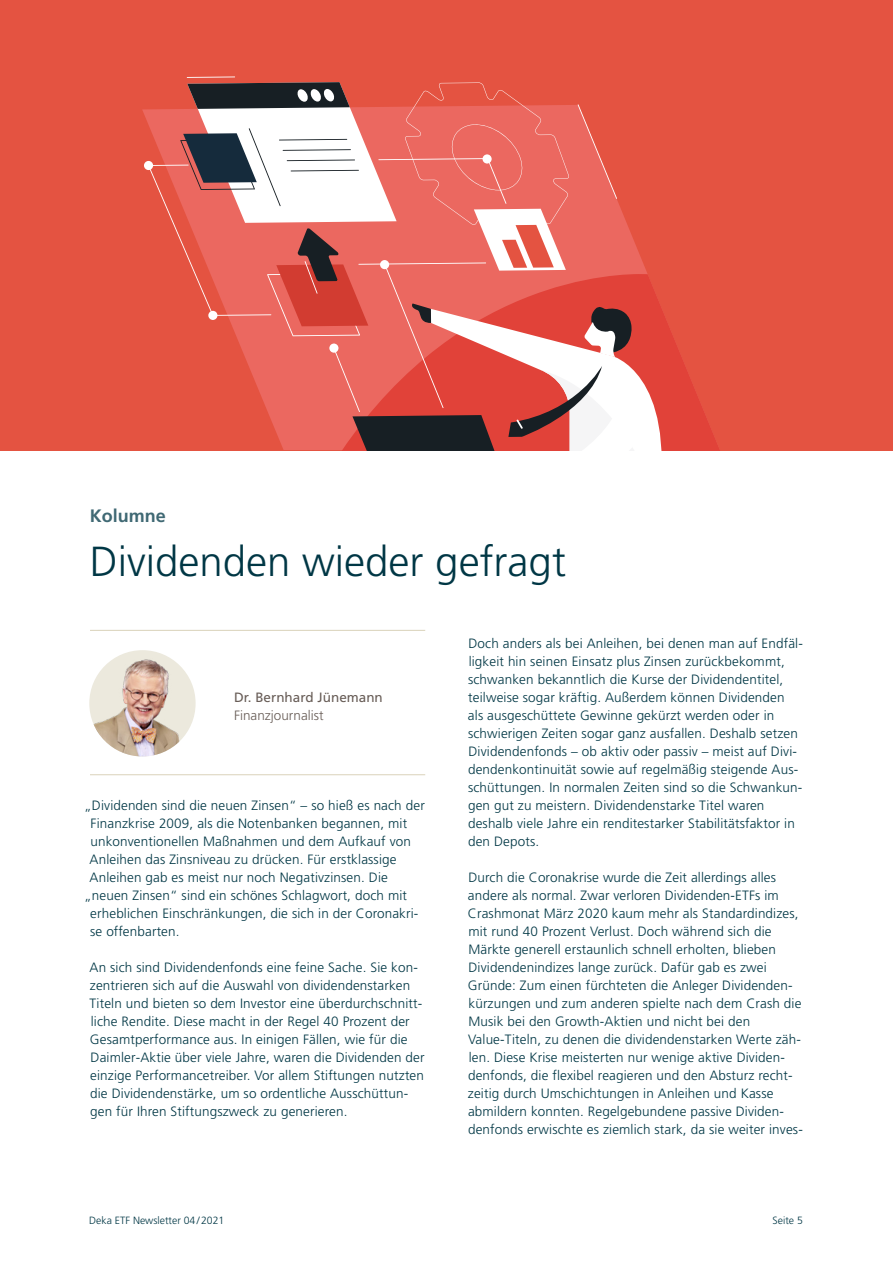
<style>
.page{position:relative;width:893px;height:1263px;background:#fff}
.page>*{position:absolute;margin:0;border:0;box-sizing:border-box;transform-origin:0 0}
.t1{font:300 42px "Deka Frutiger OTPS";color:#003745}
.t2{font:700 18px "Deka Frutiger OTPS";color:#406974}
.t3{font:300 13.5px/18px "Deka Frutiger OTPS";letter-spacing:.01em;color:#003745}
.t4{font:13.5px "Deka Frutiger OTPS";color:#685d57}
.t5{font:300 13.5px "Deka Frutiger OTPS";color:#685d57}
.t6{font:300 10.5px "Deka Frutiger OTPS";color:#003745}
</style>
<div class="page">
<div style="left:0;top:0;width:893px;height:450px;background:#e45341"></div>
<div style="left:142px;top:105px;width:578px;height:345px;background:#e45341"></div>
<svg style="left:676px;top:274px;width:66px;height:176px;background:#e34f3f"></svg>
<div style="left:144px;top:161px;width:9px;height:9px;background:#fff;border-radius:50%"></div>
<hr style="left:187px;top:76px;width:48px;height:2px;background:#fff">
<svg style="left:148px;top:82px;width:528px;height:368px"></svg>
<img style="left:89px;top:652px;width:107px;height:104px">
<hr style="left:90px;top:630px;width:335px;height:1px;background:#dad2ba">
<hr style="left:90px;top:774px;width:335px;height:1px;background:#dad2ba">
<h2 class="t2" style="left:90px;top:505px;width:78px">Kolumne</h2>
<h1 class="t1" style="left:90px;top:536px;width:478px">Dividenden wieder gefragt</h1>
<p class="t4" style="left:234px;top:689px;width:150px">Dr. Bernhard Jünemann</p>
<p class="t5" style="left:234px;top:707px;width:91px">Finanzjournalist</p>
<p class="t3" style="left:84px;top:796px;width:342px">„Dividenden sind die neuen Zinsen“ – so hieß es nach der</p>
<p class="t3" style="left:91px;top:814px;width:318px">Finanzkrise 2009, als die Notenbanken begannen, mit</p>
<p class="t3" style="left:90px;top:832px;width:322px">unkonventionellen Maßnahmen und dem Aufkauf von</p>
<p class="t3" style="left:90px;top:850px;width:308px">Anleihen das Zinsniveau zu drücken. Für erstklassige</p>
<p class="t3" style="left:90px;top:868px;width:300px">Anleihen gab es meist nur noch Negativzinsen. Die</p>
<p class="t3" style="left:84px;top:886px;width:324px">„neuen Zinsen“ sind ein schönes Schlagwort, doch mit</p>
<p class="t3" style="left:90px;top:904px;width:330px">erheblichen Einschränkungen, die sich in der Coronakri-</p>
<p class="t3" style="left:90px;top:922px;width:91px">se offenbarten.</p>
<p class="t3" style="left:89px;top:958px;width:337px">An sich sind Dividendenfonds eine feine Sache. Sie kon&shy;zentrieren sich auf die Auswahl von dividendenstarken Titeln und bieten so dem Investor eine überdurchschnitt&shy;liche Rendite. Diese macht in der Regel 40 Prozent der Gesamtperformance aus. In einigen Fällen, wie für die Daimler-Aktie über viele Jahre, waren die Dividenden der einzige Performancetreiber. Vor allem Stiftungen nutzten die Dividendenstärke, um so ordentliche Ausschüttun&shy;gen für Ihren Stiftungszweck zu generieren.</p>
<p class="t3" style="left:468px;top:634px;width:336px">Doch anders als bei Anleihen, bei denen man auf Endfäl&shy;ligkeit hin seinen Einsatz plus Zinsen zurückbekommt, schwanken bekanntlich die Kurse der Dividendentitel, teilweise sogar kräftig. Außerdem können Dividenden als ausgeschüttete Gewinne gekürzt werden oder in schwierigen Zeiten sogar ganz ausfallen. Deshalb setzen Dividendenfonds – ob aktiv oder passiv – meist auf Divi&shy;dendenkontinuität sowie auf regelmäßig steigende Aus&shy;schüttungen. In normalen Zeiten sind so die Schwankun&shy;gen gut zu meistern. Dividendenstarke Titel waren deshalb viele Jahre ein renditestarker Stabilitätsfaktor in den Depots.</p>
<p class="t3" style="left:468px;top:868px;width:336px">Durch die Coronakrise wurde die Zeit allerdings alles andere als normal. Zwar verloren Dividenden-ETFs im Crashmonat März 2020 kaum mehr als Standardindizes, mit rund 40 Prozent Verlust. Doch während sich die Märkte generell erstaunlich schnell erholten, blieben Dividendenindizes lange zurück. Dafür gab es zwei Gründe: Zum einen fürchteten die Anleger Dividenden&shy;kürzungen und zum anderen spielte nach dem Crash die Musik bei den Growth-Aktien und nicht bei den Value-Titeln, zu denen die dividendenstarken Werte zäh&shy;len. Diese Krise meisterten nur wenige aktive Dividen&shy;denfonds, die flexibel reagieren und den Absturz recht&shy;zeitig durch Umschichtungen in Anleihen und Kasse abmildern konnten. Regelgebundene passive Dividen&shy;denfonds erwischte es ziemlich stark, da sie weiter inves-</p>
<p class="t6" style="left:89px;top:1214px;width:137px">Deka ETF Newsletter 04/2021</p>
<p class="t6" style="left:773px;top:1214px;width:32px">Seite 5</p>
</div>
